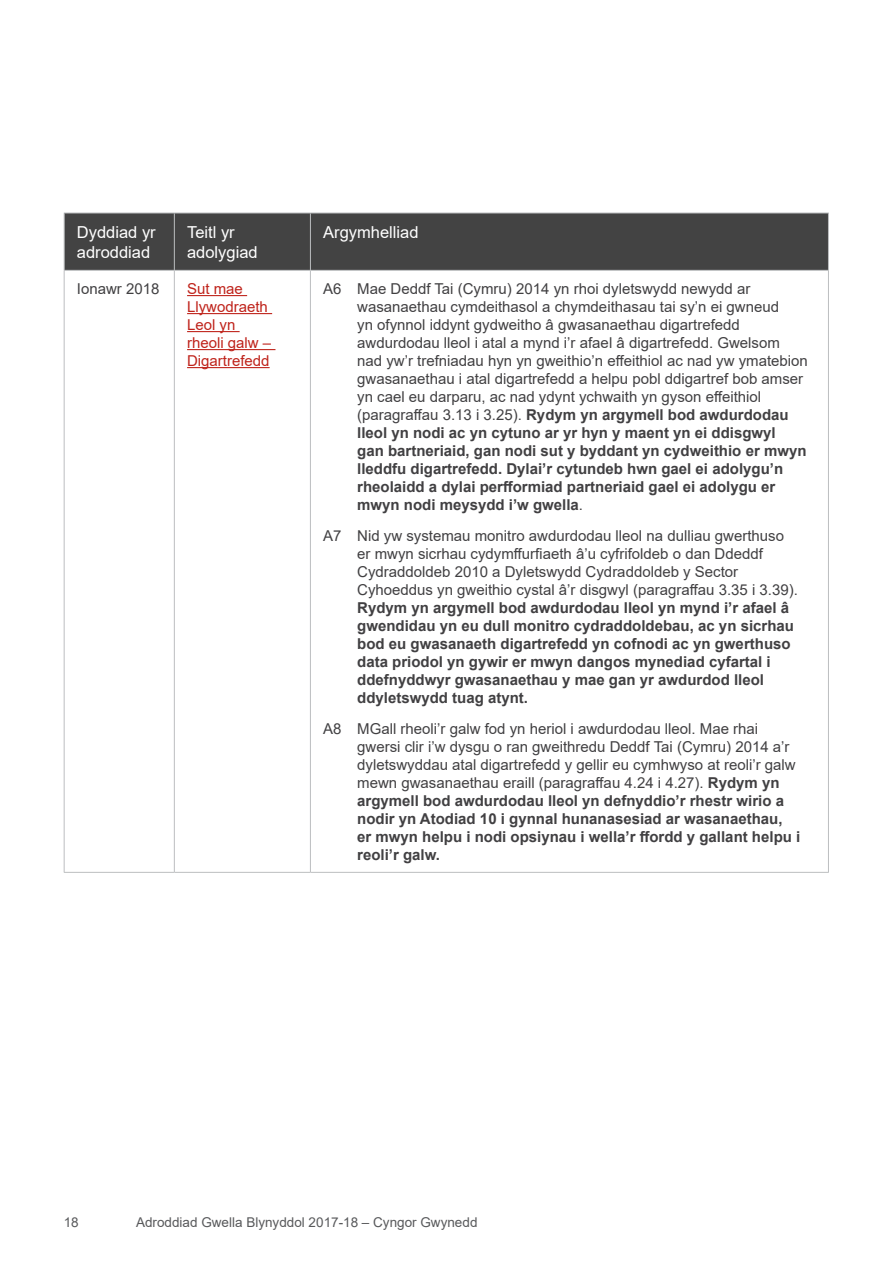
<style>
.page{position:relative;width:893px;height:1263px;background:#fff}
.page>*{position:absolute;margin:0;border:0;box-sizing:border-box;transform-origin:0 0}
.t1{font:16.5px/19.8px "Arial";color:#fff}
.t2{font:15px/18px "Arial";color:#414042}
.t3{font:700 15px/18px "Arial";color:#414042}
.t4{font:15px/18px "Arial";color:#bf231b}
.t5{font:13.5px "Arial";color:#58595b}
.s1{font-weight:700}
</style>
<div class="page">
<div style="left:65px;top:214px;width:763px;height:56px;background:#434343"></div>
<hr style="left:64px;top:213px;width:110px;height:1px;background:#bcbec0">
<hr style="left:64px;top:213px;width:1px;height:57px;background:#bcbec0">
<hr style="left:174px;top:213px;width:136px;height:1px;background:#bcbec0">
<hr style="left:174px;top:213px;width:1px;height:57px;background:#bcbec0">
<hr style="left:310px;top:213px;width:519px;height:1px;background:#bcbec0">
<hr style="left:310px;top:213px;width:1px;height:57px;background:#bcbec0">
<hr style="left:828px;top:213px;width:1px;height:57px;background:#bcbec0">
<hr style="left:64px;top:270px;width:110px;height:1px;background:#bcbec0">
<hr style="left:64px;top:271px;width:1px;height:601px;background:#bcbec0">
<hr style="left:174px;top:270px;width:136px;height:1px;background:#bcbec0">
<hr style="left:174px;top:271px;width:1px;height:601px;background:#bcbec0">
<hr style="left:310px;top:270px;width:519px;height:1px;background:#bcbec0">
<hr style="left:310px;top:271px;width:1px;height:601px;background:#bcbec0">
<hr style="left:828px;top:271px;width:1px;height:601px;background:#bcbec0">
<hr style="left:64px;top:872px;width:110px;height:1px;background:#bcbec0">
<hr style="left:174px;top:872px;width:136px;height:1px;background:#bcbec0">
<hr style="left:310px;top:872px;width:519px;height:1px;background:#bcbec0">
<hr style="left:187px;top:295px;width:60px;height:1px;background:#bf231b">
<hr style="left:187px;top:313px;width:85px;height:1px;background:#bf231b">
<hr style="left:187px;top:331px;width:53px;height:1px;background:#bf231b">
<hr style="left:187px;top:349px;width:88px;height:1px;background:#bf231b">
<hr style="left:187px;top:367px;width:83px;height:1px;background:#bf231b">
<p class="t1" style="left:77px;top:222px;width:80px">Dyddiad yr adroddiad</p>
<p class="t1" style="left:187px;top:222px;width:72px">Teitl yr adolygiad</p>
<p class="t1" style="left:323px;top:222px;width:97px">Argymhelliad</p>
<p class="t2" style="left:77px;top:280px;width:84px">Ionawr 2018</p>
<p class="t4" style="left:187px;top:280px;width:86px">Sut mae<br>Llywodraeth<br>Leol yn rheoli galw –<br>Digartrefedd</p>
<p class="t2" style="left:357px;top:280px;width:452px;text-indent:-34px">A6 Mae Deddf Tai (Cymru) 2014 yn rhoi dyletswydd newydd ar wasanaethau cymdeithasol a chymdeithasau tai sy’n ei gwneud<br>yn ofynnol iddynt gydweitho â gwasanaethau digartrefedd awdurdodau lleol i atal a mynd i’r afael â digartrefedd. Gwelsom nad yw’r trefniadau hyn yn gweithio’n effeithiol ac nad yw ymatebion gwasanaethau i atal digartrefedd a helpu pobl ddigartref bob amser yn cael eu darparu, ac nad ydynt ychwaith yn gyson effeithiol (paragraffau 3.13 i 3.25). <span class="s1">Rydym yn argymell bod awdurdodau lleol yn nodi ac yn cytuno ar yr hyn y maent yn ei ddisgwyl<br>gan bartneriaid, gan nodi sut y byddant yn cydweithio er mwyn lleddfu digartrefedd. Dylai’r cytundeb hwn gael ei adolygu’n rheolaidd a dylai perfformiad partneriaid gael ei adolygu er mwyn nodi meysydd i’w gwella</span>.</p>
<p class="t2" style="left:357px;top:526px;width:442px;text-indent:-34px">A7 Nid yw systemau monitro awdurdodau lleol na dulliau gwerthuso er mwyn sicrhau cydymffurfiaeth â’u cyfrifoldeb o dan Ddeddf Cydraddoldeb 2010 a Dyletswydd Cydraddoldeb y Sector Cyhoeddus yn gweithio cystal â’r disgwyl (paragraffau 3.35 i 3.39).</p>
<p class="t3" style="left:357px;top:599px;width:438px">Rydym yn argymell bod awdurdodau lleol yn mynd i’r afael â gwendidau yn eu dull monitro cydraddoldebau, ac yn sicrhau bod eu gwasanaeth digartrefedd yn cofnodi ac yn gwerthuso data priodol yn gywir er mwyn dangos mynediad cyfartal i ddefnyddwyr gwasanaethau y mae gan yr awdurdod lleol ddyletswydd tuag atynt.</p>
<p class="t2" style="left:357px;top:719px;width:445px;text-indent:-34px">A8 MGall rheoli’r galw fod yn heriol i awdurdodau lleol. Mae rhai gwersi clir i’w dysgu o ran gweithredu Deddf Tai (Cymru) 2014 a’r dyletswyddau atal digartrefedd y gellir eu cymhwyso at reoli’r galw mewn gwasanaethau eraill (paragraffau 4.24 i 4.27). <span class="s1">Rydym yn argymell bod awdurdodau lleol yn defnyddio’r rhestr wirio a nodir yn Atodiad 10 i gynnal hunanasesiad ar wasanaethau, er mwyn helpu i nodi opsiynau i wella’r ffordd y gallant helpu i reoli’r galw.</span></p>
<p class="t5" style="left:64px;top:1213px;width:17px">18</p>
<p class="t5" style="left:136px;top:1213px;width:343px">Adroddiad Gwella Blynyddol 2017-18 – Cyngor Gwynedd</p>
</div>
